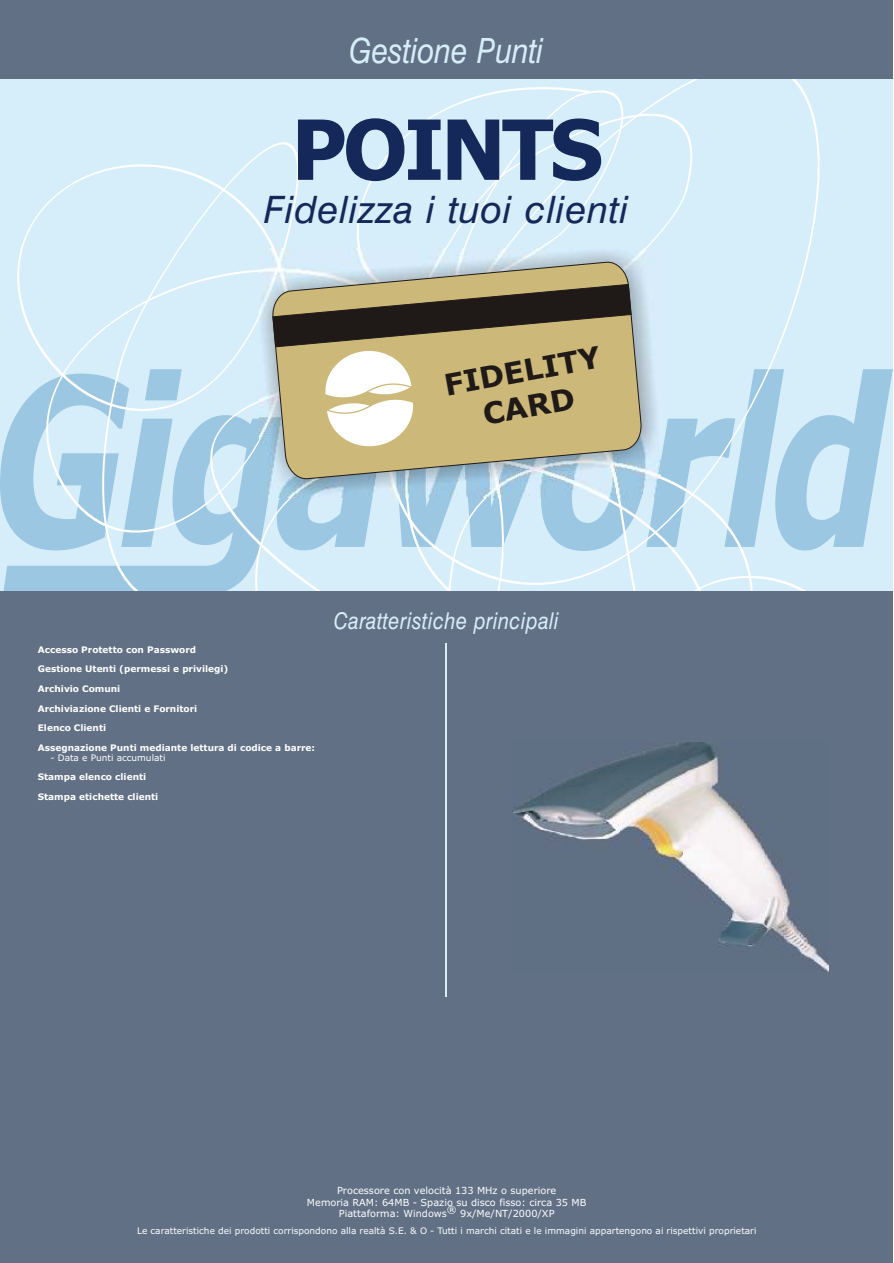
<style>
.page{position:relative;width:894px;height:1263px;background:#fff}
.page>*{position:absolute;margin:0;border:0;box-sizing:border-box;transform-origin:0 0}
.t1{font:700 82.95px "Tahoma";letter-spacing:-.035em;color:#142959}
.t2{font:italic 37.8px "Swis 721 BT";letter-spacing:.02em;color:#142959}
.t3{font:italic 34.8px "Swis 721 BT";letter-spacing:-.005em;color:#d6edfa;scale:.86 1}
.t4{font:700 29.85px/36.3px "Verdana";color:#1f1a17;text-align:center}
.t5{font:italic 23.25px "Swis 721 BT";letter-spacing:.02em;color:#d6edfa;scale:.86 1}
.t6{font:9.75px/11.1px "Verdana";color:#fff;text-align:center}
.t7{font:700 9px/19.6px "Verdana";color:#fff}
.t8{font:9px "Verdana";color:#fff}
</style>
<div class="page">
<svg style="left:0;top:369px;width:10px;height:181px"></svg>
<svg style="left:3px;top:415px;width:7px;height:177px"></svg>
<svg style="left:10px;top:78px;width:868px;height:514px;fill:#d6edfa"></svg>
<div style="left:0;top:0;width:893px;height:78px;background:#617085"></div>
<div style="left:0;top:592px;width:893px;height:671px;background:#617085"></div>
<hr style="left:446px;top:643px;width:1px;height:354px;background:#d6edfa">
<img style="left:513px;top:743px;width:315px;height:228px">
<img style="left:260px;top:248px;width:401px;height:249px">
<svg style="left:271px;top:261px;width:372px;height:219px"></svg>
<svg style="left:273px;top:284px;width:620px;height:267px"></svg>
<h3 class="t3" style="left:349px;top:36px;width:227px">Gestione Punti</h3>
<h1 class="t1" style="left:292px;top:116px;width:312px">POINTS</h1>
<h2 class="t2" style="left:264px;top:194px;width:366px">Fidelizza i tuoi clienti</h2>
<h3 class="t4" style="left:442px;top:369px;width:160px;rotate:-10deg">FIDELITY<br>CARD</h3>
<p class="t7" style="left:38px;top:640px;width:279px">Accesso Protetto con Password<br>Gestione Utenti (permessi e privilegi)<br>Archivio Comuni<br>Archiviazione Clienti e Fornitori<br>Elenco Clienti<br>Assegnazione Punti mediante lettura di codice a barre:</p>
<p class="t8" style="left:50px;top:754px;width:117px">- Data e Punti accumulati</p>
<p class="t7" style="left:38px;top:768px;width:122px">Stampa elenco clienti<br>Stampa etichette clienti</p>
<h3 class="t5" style="left:334px;top:611px;width:263px">Caratteristiche principali</h3>
<p class="t6" style="left:307px;top:1186px;width:281px">Processore con velocità 133 MHz o superiore<br>Memoria RAM: 64MB - Spazio su disco fisso: circa 35 MB<br>Piattaforma: Windows® 9x/Me/NT/2000/XP</p>
<p class="t8" style="left:137px;top:1227px;width:621px">Le caratteristiche dei prodotti corrispondono alla realtà S.E. &amp; O - Tutti i marchi citati e le immagini appartengono ai rispettivi proprietari</p>
</div>
